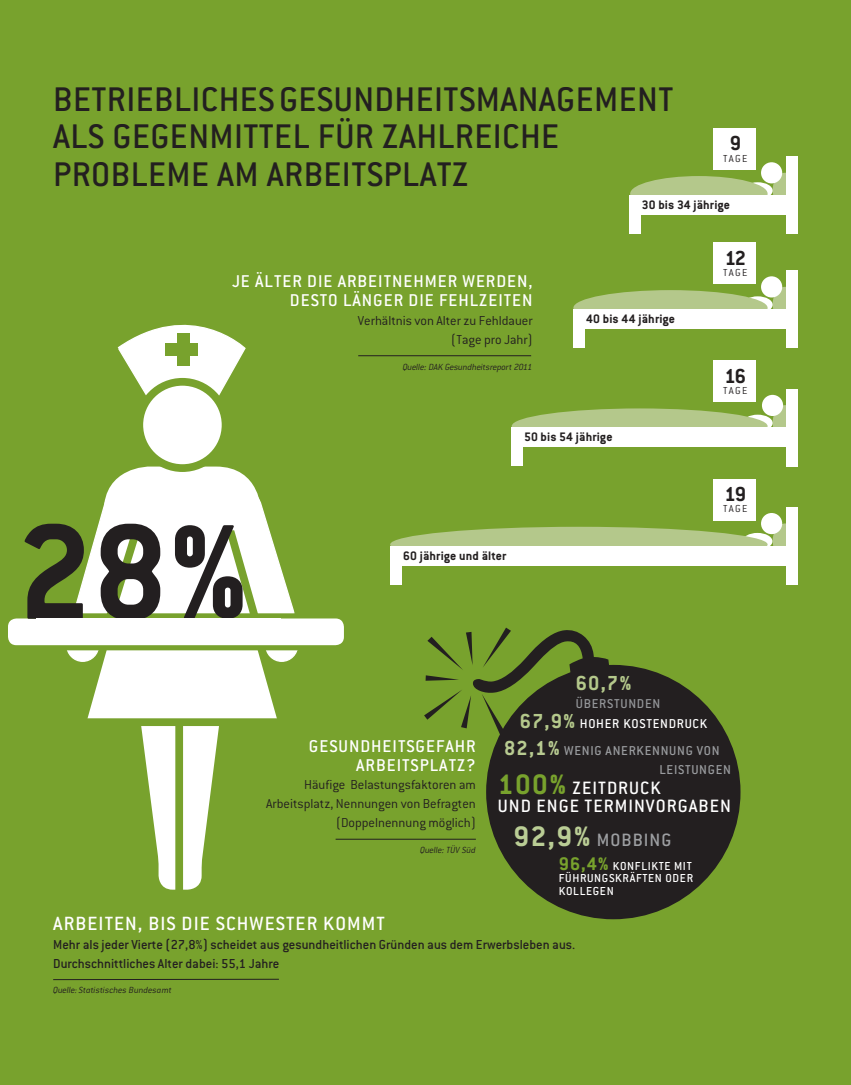
<style>
.page{position:relative;width:851px;height:1085px;background:#fff}
.page>*{position:absolute;margin:0;border:0;box-sizing:border-box;transform-origin:0 0}
.t1{font:700 148.5px "Conduit ITC";color:#231f20}
.t2{font:500 37.5px/37.5px "Conduit ITC";letter-spacing:.01em;color:#231f20}
.t3{font:700 22.35px "Conduit ITC";color:#231f20}
.t4{font:700 22.35px "Conduit ITC";color:#b4c88b}
.t5{font:500 21px "Conduit ITC";letter-spacing:.05em;color:#fff}
.t6{font:500 19.65px/18.6px "Conduit ITC";letter-spacing:.05em;color:#fff}
.t7{font:500 19.65px "Conduit ITC";letter-spacing:.05em;color:#9d9fa2}
.t8{font:500 18.75px/18.8px "Conduit ITC";letter-spacing:.05em;color:#fff;text-align:right}
.t9{font:300 14.25px/18.8px "Conduit ITC";color:#231f20;text-align:right}
.t10{font:500 14.25px/18.8px "Conduit ITC";color:#231f20}
.t11{font:500 14.1px/18.6px "Conduit ITC";letter-spacing:.05em;color:#999b9e}
.t12{font:500 14.1px "Conduit ITC";letter-spacing:.05em;color:#fff}
.t13{font:500 14.1px "Conduit ITC";letter-spacing:.05em;color:#939598}
.t14{font:700 13.5px "Conduit ITC";letter-spacing:.015em;color:#231f20}
.t15{font:500 12.75px/12px "Conduit ITC";letter-spacing:.05em;color:#fff;text-align:justify}
.t16{font:300 11.1px "Conduit ITC";letter-spacing:.13em;color:#231f20}
.t17{font:italic 300 9.75px "Conduit ITC";letter-spacing:-.01em;color:#231f20}
.s1{font-size:10.5px}
.s2{font-weight:700;font-size:22.35px;color:#b8cb91}
.s3{font-weight:700;font-size:22.35px;color:#b4c88b}
.s4{font-weight:700;font-size:30.9px;color:#78a22d}
.s5{font-weight:700;font-size:30.9px;color:#bacd95}
.s6{font-weight:700;font-size:20.1px;color:#78a22d}
</style>
<div class="page">
<div style="left:0;top:0;width:850px;height:1084px;background:#78a22d"></div>
<svg style="left:424px;top:627px;width:235px;height:153px"></svg>
<hr style="left:358px;top:355px;width:173px;height:1px;background:#231f20">
<div style="left:487px;top:665px;width:252px;height:253px;background:#231f20;border-radius:50%"></div>
<div style="left:266px;top:628px;width:31px;height:33px;background:#fff;border-radius:50%"></div>
<div style="left:265px;top:628px;width:33px;height:33px;border:1px solid #fff;border-radius:50%"></div>
<div style="left:67px;top:628px;width:32px;height:33px;background:#fff;border-radius:50%"></div>
<div style="left:66px;top:628px;width:33px;height:33px;border:1px solid #fff;border-radius:50%"></div>
<div style="left:157px;top:560px;width:46px;height:330px;background:#fff;border-radius:15px"></div>
<svg style="left:117px;top:324px;width:129px;height:72px"></svg>
<div style="left:177px;top:333px;width:12px;height:32px;background:#78a22d"></div>
<div style="left:166px;top:343px;width:32px;height:12px;background:#78a22d"></div>
<div style="left:105px;top:468px;width:155px;height:170px;background:#fff;border-radius:44px"></div>
<div style="left:139px;top:382px;width:86px;height:86px;background:#fff;border-radius:50%"></div>
<div style="left:135px;top:378px;width:94px;height:94px;border:8px solid #78a22d;border-radius:50%"></div>
<svg style="left:85px;top:650px;width:194px;height:68px;fill:#fff"></svg>
<svg style="left:73px;top:487px;width:222px;height:126px"></svg>
<div style="left:123px;top:514px;width:121px;height:15px;background:#fff;border-radius:6px"></div>
<div style="left:123px;top:513px;width:122px;height:17px;border:1px solid #fff;border-radius:6px"></div>
<div style="left:5px;top:615px;width:341px;height:32px;background:#fff;border-radius:11px"></div>
<div style="left:3px;top:613px;width:346px;height:37px;border:5px solid #78a22d;border-radius:11px"></div>
<svg style="left:141px;top:726px;width:78px;height:147px"></svg>
<div style="left:175px;top:722px;width:8px;height:182px;background:#78a22d"></div>
<div style="left:66px;top:718px;width:238px;height:8px;background:#78a22d"></div>
<div style="left:713px;top:128px;width:43px;height:41px;background:#fff"></div>
<div style="left:713px;top:242px;width:43px;height:41px;background:#fff"></div>
<div style="left:713px;top:360px;width:43px;height:42px;background:#fff"></div>
<div style="left:713px;top:479px;width:43px;height:41px;background:#fff"></div>
<div style="left:772px;top:173px;width:25px;height:34px;background:#b4c88b;border-radius:50%"></div>
<div style="left:761px;top:162px;width:21px;height:21px;background:#fff;border-radius:50%"></div>
<svg style="left:742px;top:182px;width:30px;height:17px"></svg>
<div style="left:630px;top:176px;width:137px;height:35px;background:#b4c88b;border-radius:50%"></div>
<div style="left:629px;top:195px;width:168px;height:19px;background:#fff"></div>
<div style="left:786px;top:156px;width:11px;height:78px;background:#fff"></div>
<div style="left:629px;top:205px;width:12px;height:28px;background:#fff"></div>
<div style="left:772px;top:405px;width:25px;height:34px;background:#b4c88b;border-radius:50%"></div>
<svg style="left:742px;top:414px;width:30px;height:17px"></svg>
<div style="left:511px;top:408px;width:256px;height:36px;background:#b4c88b;border-radius:50%"></div>
<div style="left:511px;top:428px;width:286px;height:19px;background:#fff"></div>
<div style="left:511px;top:437px;width:12px;height:29px;background:#fff"></div>
<div style="left:772px;top:287px;width:25px;height:34px;background:#b4c88b;border-radius:50%"></div>
<div style="left:761px;top:276px;width:21px;height:21px;background:#fff;border-radius:50%"></div>
<svg style="left:742px;top:296px;width:30px;height:17px"></svg>
<div style="left:573px;top:290px;width:194px;height:35px;background:#b4c88b;border-radius:50%"></div>
<div style="left:573px;top:309px;width:224px;height:19px;background:#fff"></div>
<div style="left:786px;top:270px;width:11px;height:78px;background:#fff"></div>
<div style="left:573px;top:319px;width:11px;height:29px;background:#fff"></div>
<div style="left:772px;top:523px;width:25px;height:35px;background:#b4c88b;border-radius:50%"></div>
<div style="left:761px;top:513px;width:21px;height:21px;background:#fff;border-radius:50%"></div>
<div style="left:786px;top:507px;width:11px;height:77px;background:#fff"></div>
<div style="left:390px;top:555px;width:11px;height:29px;background:#fff"></div>
<div style="left:742px;top:533px;width:30px;height:16px;background:#fff;border-radius:50%"></div>
<div style="left:786px;top:389px;width:11px;height:77px;background:#fff"></div>
<div style="left:761px;top:395px;width:22px;height:21px;background:#fff;border-radius:50%"></div>
<div style="left:390px;top:526px;width:377px;height:36px;background:#b4c88b;border-radius:50%"></div>
<div style="left:390px;top:546px;width:407px;height:19px;background:#fff"></div>
<hr style="left:53px;top:978px;width:226px;height:1px;background:#231f20">
<hr style="left:335px;top:838px;width:141px;height:1px;background:#231f20">
<div style="left:36px;top:618px;width:244px;height:18px;background:#fff"></div>
<h2 class="t2" style="left:53px;top:80px;width:621px">BETRIEBLICHES GESUNDHEITSMANAGEMENT<br>ALS GEGENMITTEL FÜR ZAHLREICHE<br>PROBLEME AM ARB EITSPLATZ</h2>
<h3 class="t3" style="left:729px;top:130px;width:13px">9</h3>
<p class="t16" style="left:723px;top:152px;width:26px">Tage</p>
<h3 class="t8" style="left:232px;top:272px;width:302px">JE ÄLTER DIE ARBEITNEHMER WERDEN,<br>DESTO LÄNGER DIE FEHLZEITEN</h3>
<p class="t9" style="left:358px;top:311px;width:176px">Verhältnis von Alter zu Fehldauer (Tage pro Jahr)</p>
<p class="t17" style="left:402px;top:361px;width:131px">Quelle<span class="s1">:</span> DAK Gesundheitsreport 2011</p>
<p class="t14" style="left:641px;top:196px;width:90px">30 bis 34 jährige</p>
<p class="t14" style="left:586px;top:311px;width:90px">40 bis 44 jährige</p>
<h3 class="t3" style="left:724px;top:244px;width:23px">12</h3>
<p class="t16" style="left:723px;top:266px;width:26px">Tage</p>
<h3 class="t3" style="left:724px;top:363px;width:23px">16</h3>
<p class="t16" style="left:723px;top:384px;width:26px">Tage</p>
<h1 class="t1" style="left:17px;top:485px;width:233px">28%</h1>
<p class="t14" style="left:524px;top:428px;width:90px">50 bis 54 jährige</p>
<p class="t14" style="left:403px;top:548px;width:105px">60 jährige und älter</p>
<h3 class="t3" style="left:724px;top:481px;width:23px">19</h3>
<p class="t16" style="left:723px;top:502px;width:26px">Tage</p>
<h3 class="t4" style="left:575px;top:669px;width:57px">60,7%</h3>
<p class="t13" style="left:575px;top:695px;width:86px">ÜBERSTUNDEN</p>
<p class="t11" style="left:659px;top:741px;width:73px;text-indent:-155px"><span class="s2">82,1%</span> WENIG ANERKENNUNG VON<br>LEISTUNGEN</p>
<p class="t12" style="left:519px;top:715px;width:188px"><span class="s3">67,9%</span> HOHER KOSTENDRUCK</p>
<h3 class="t8" style="left:309px;top:736px;width:11px">GESUNDHEITSGE</h3>
<h3 class="t8" style="left:356px;top:736px;width:121px">FAH R<br>ARB EITSPLATZ?</h3>
<p class="t9" style="left:266px;top:775px;width:211px">Häufige Belastungsfaktoren am<br>Arbeitsplatz, Nennungen von Befragten (Doppelnennung möglich)</p>
<h3 class="t6" style="left:497px;top:778px;width:234px"><span class="s4">100%</span> ZEITDRUCK<br>UND ENGE TERMINVORGABEN</h3>
<h3 class="t7" style="left:513px;top:829px;width:159px"><span class="s5">92,9%</span> MOBBING</h3>
<p class="t17" style="left:420px;top:844px;width:57px">Quelle<span class="s1">:</span> TÜV Süd</p>
<p class="t15" style="left:558px;top:860px;width:134px"><span class="s6">96,4%</span> KONFLIKTE MIT FÜHRUNGSKRÄFTEN ODER KOLLEGEN</p>
<h3 class="t5" style="left:53px;top:911px;width:333px">ARBEITEN, BIS DIE SCHWESTER KOMMT</h3>
<p class="t10" style="left:53px;top:935px;width:523px">MEHR ALS JEDER VIERTE (27,8%) SCHEIDET AUS GESUNDHEITLICHEN GRÜNDEN AUS DEM ERWERBSLEBEN AUS.<br>DURCHSCHNITTLICHES ALTER DABEI: 55,1 JAHRE</p>
<p class="t17" style="left:53px;top:984px;width:120px">Quelle: Statistisches Bundesamt</p>
</div>
